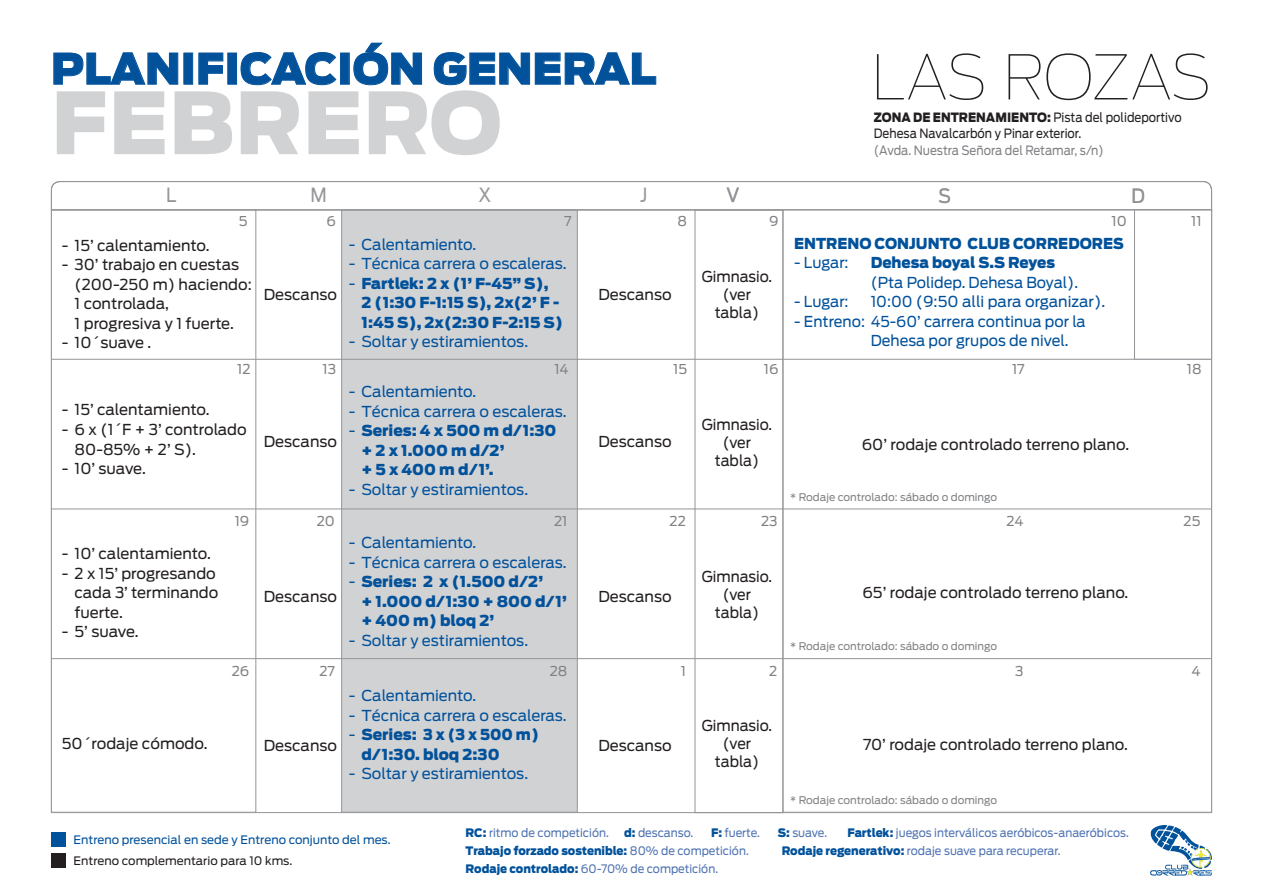
<style>
.page{position:relative;width:1263px;height:893px;background:#fff}
.page>*{position:absolute;margin:0;border:0;box-sizing:border-box;transform-origin:0 0}
.t1{font:900 84.75px "Antenna";color:#d1d2d4}
.t2{font:100 61.2px "Antenna";letter-spacing:-.025em;color:#231f20}
.t3{font:900 42px "Antenna";color:#01519b}
.t4{font:19.5px "Antenna";color:#939598;scale:.9 1}
.t5{font:15px/19.5px "Antenna";color:#231f20}
.t6{font:15px/19.5px "Antenna";color:#01519b}
.t7{font:900 15px/19.5px "Antenna";color:#01519b}
.t8{font:15px/18px "Antenna";color:#231f20;text-align:center;scale:.95 1}
.t9{font:900 15px "Antenna";color:#01519b;scale:.94 1}
.t10{font:13.5px "Antenna";color:#808285}
.t11{font:12.75px/16.5px "Antenna";color:#231f20;scale:.9 1}
.t12{font:12.75px "Antenna";color:#808285;scale:.9 1}
.t13{font:11.7px "Antenna";color:#4f73b2;scale:.95 1}
.t14{font:11.7px "Antenna";color:#01519b}
.t15{font:900 11.7px "Antenna";color:#01519b;scale:.95 1}
.t16{font:11.7px "Antenna";color:#231f20}
.t17{font:10.5px "Antenna";color:#808285}
.s1{font-weight:900}
.s2{font-weight:400}
.s3{font-weight:900;color:#01519b}
.s4{font-weight:400;color:#4f73b2}
</style>
<div class="page">
<svg style="left:1150px;top:825px;width:62px;height:51px"></svg>
<svg style="left:53px;top:52px;width:125px;height:33px"></svg>
<div style="left:184px;top:53px;width:9px;height:31px;border:1px solid #01519b"></div>
<svg style="left:198px;top:52px;width:26px;height:33px"></svg>
<div style="left:228px;top:53px;width:9px;height:31px;border:1px solid #01519b"></div>
<svg style="left:240px;top:52px;width:96px;height:33px"></svg>
<svg style="left:353px;top:42px;width:69px;height:43px"></svg>
<svg style="left:433px;top:52px;width:223px;height:33px"></svg>
<div style="left:51px;top:853px;width:15px;height:15px;background:#231f20"></div>
<div style="left:51px;top:832px;width:15px;height:15px;background:#01519b"></div>
<div style="left:51px;top:210px;width:1161px;height:603px;background:#fff;border:1px solid #939598"></div>
<div style="left:51px;top:210px;width:205px;height:603px;background:#fff;border:1px solid #939598"></div>
<svg style="left:51px;top:181px;width:1161px;height:30px"></svg>
<div style="left:782px;top:210px;width:430px;height:603px;background:#fff;border:1px solid #939598"></div>
<div style="left:341px;top:210px;width:237px;height:603px;background:#d1d2d4;border:1px solid #939598"></div>
<hr style="left:51px;top:359px;width:1160px;height:1px;background:#939598">
<hr style="left:51px;top:509px;width:1160px;height:1px;background:#939598">
<hr style="left:51px;top:658px;width:1160px;height:1px;background:#939598">
<div style="left:695px;top:210px;width:88px;height:603px;border:1px solid #939598"></div>
<div style="left:1134px;top:210px;width:78px;height:150px;background:#fff;border:1px solid #939598"></div>
<h3 class="t3" style="left:51px;top:43px;width:86px">PLANIFI</h3>
<h3 class="t3" style="left:240px;top:43px;width:406px">CACIÓN general</h3>
<h2 class="t2" style="left:871px;top:43px;width:342px">LAS ROZAS</h2>
<h1 class="t1" style="left:51px;top:70px;width:453px">febrero</h1>
<p class="t11" style="left:874px;top:109px;width:343px"><span class="s1">Zona de entrenamiento:</span> Pista del polideportivo<br>Dehesa Navalcarbón y Pinar exterior.</p>
<p class="t12" style="left:874px;top:143px;width:257px">(Avda. Nuestra Señora del Retamar, s/n)</p>
<h3 class="t4" style="left:166px;top:184px;width:13px">L</h3>
<h3 class="t4" style="left:310px;top:184px;width:20px">M</h3>
<h3 class="t4" style="left:479px;top:184px;width:16px">x</h3>
<h3 class="t4" style="left:640px;top:184px;width:10px">J</h3>
<h3 class="t4" style="left:726px;top:184px;width:16px">V</h3>
<h3 class="t4" style="left:938px;top:184px;width:15px">S</h3>
<h3 class="t4" style="left:1131px;top:184px;width:16px">D</h3>
<p class="t10" style="left:239px;top:213px;width:10px">5</p>
<p class="t10" style="left:327px;top:213px;width:11px">6</p>
<p class="t10" style="left:564px;top:213px;width:9px">7</p>
<p class="t10" style="left:677px;top:213px;width:11px">8</p>
<p class="t10" style="left:769px;top:213px;width:11px">9</p>
<p class="t10" style="left:1111px;top:213px;width:17px">10</p>
<p class="t10" style="left:1191px;top:213px;width:12px">11</p>
<p class="t5" style="left:62px;top:236px;width:149px">- 15’ calentamiento.</p>
<p class="t5" style="left:75px;top:255px;width:179px;text-indent:-13px">- 30’ trabajo en cuestas (200-250 m) haciendo:<br>1 controlada,<br>1 progresiva y 1 fuerte.</p>
<p class="t5" style="left:62px;top:333px;width:91px">- 10´suave .</p>
<p class="t5" style="left:264px;top:285px;width:75px">Descanso</p>
<p class="t6" style="left:349px;top:234px;width:129px">- Calentamiento.</p>
<p class="t6" style="left:349px;top:254px;width:219px">- Técnica carrera o escaleras.</p>
<p class="t7" style="left:361px;top:273px;width:203px;text-indent:-13px"><span class="s2">-</span> Fartlek: 2 x (1’ F-45” S),<br>2 (1:30 F-1:15 S), 2x(2’ F -<br>1:45 S), 2x(2:30 F-2:15 S)</p>
<p class="t6" style="left:349px;top:332px;width:181px">- Soltar y estiramientos.</p>
<p class="t5" style="left:598px;top:285px;width:75px">Descanso</p>
<p class="t8" style="left:702px;top:268px;width:76px">Gimnasio. (ver tabla)</p>
<p class="t9" style="left:794px;top:234px;width:350px">Entreno conjunto Club Corredores</p>
<p class="t6" style="left:794px;top:253px;width:56px">- Lugar:</p>
<p class="t7" style="left:871px;top:253px;width:186px">Dehesa boyal S.S Reyes</p>
<p class="t6" style="left:871px;top:273px;width:209px">(Pta Polidep. Dehesa Boyal).</p>
<p class="t6" style="left:794px;top:292px;width:56px">- Lugar:</p>
<p class="t6" style="left:871px;top:292px;width:236px">10:00 (9:50 alli para organizar).</p>
<p class="t6" style="left:871px;top:312px;width:216px;text-indent:-77px">- Entreno: 45-60’ carrera continua por la<br>Dehesa por grupos de nivel.</p>
<p class="t10" style="left:237px;top:361px;width:15px">12</p>
<p class="t10" style="left:323px;top:361px;width:15px">13</p>
<p class="t10" style="left:554px;top:361px;width:16px">14</p>
<p class="t10" style="left:673px;top:361px;width:15px">15</p>
<p class="t10" style="left:764px;top:361px;width:16px">16</p>
<p class="t10" style="left:1012px;top:361px;width:14px">17</p>
<p class="t10" style="left:1187px;top:361px;width:16px">18</p>
<p class="t5" style="left:62px;top:400px;width:149px">- 15’ calentamiento.</p>
<p class="t5" style="left:75px;top:420px;width:174px;text-indent:-13px">- 6 x (1´F + 3’ controlado<br>80-85% + 2’ S).</p>
<p class="t5" style="left:62px;top:459px;width:86px">- 10’ suave.</p>
<p class="t5" style="left:264px;top:432px;width:75px">Descanso</p>
<p class="t6" style="left:349px;top:382px;width:129px">- Calentamiento.</p>
<p class="t6" style="left:349px;top:402px;width:219px">- Técnica carrera o escaleras.</p>
<p class="t7" style="left:361px;top:421px;width:196px;text-indent:-13px"><span class="s2">-</span> Series: 4 x 500 m d/1:30 + 2 x 1.000 m d/2’<br>+ 5 x 400 m d/1’.</p>
<p class="t6" style="left:349px;top:480px;width:181px">- Soltar y estiramientos.</p>
<p class="t5" style="left:598px;top:432px;width:75px">Descanso</p>
<p class="t8" style="left:702px;top:416px;width:76px">Gimnasio. (ver tabla)</p>
<p class="t5" style="left:862px;top:434px;width:269px">60’ rodaje controlado terreno plano.</p>
<p class="t17" style="left:790px;top:491px;width:208px">* Rodaje controlado: sábado o domingo</p>
<p class="t5" style="left:62px;top:544px;width:151px">- 10’ calentamiento.</p>
<p class="t5" style="left:75px;top:564px;width:145px;text-indent:-13px">- 2 x 15’ progresando cada 3’ terminando fuerte.</p>
<p class="t5" style="left:62px;top:622px;width:78px">- 5’ suave.</p>
<p class="t5" style="left:62px;top:734px;width:147px">50´rodaje cómodo.</p>
<p class="t10" style="left:235px;top:513px;width:16px">19</p>
<p class="t10" style="left:317px;top:513px;width:20px">20</p>
<p class="t10" style="left:554px;top:513px;width:15px">21</p>
<p class="t10" style="left:670px;top:513px;width:18px">22</p>
<p class="t10" style="left:761px;top:513px;width:18px">23</p>
<p class="t10" style="left:1006px;top:513px;width:19px">24</p>
<p class="t10" style="left:1183px;top:513px;width:18px">25</p>
<p class="t5" style="left:264px;top:587px;width:75px">Descanso</p>
<p class="t6" style="left:349px;top:533px;width:129px">- Calentamiento.</p>
<p class="t6" style="left:349px;top:552px;width:219px">- Técnica carrera o escaleras.</p>
<p class="t7" style="left:361px;top:572px;width:207px;text-indent:-13px"><span class="s2">-</span> Series: 2 x (1.500 d/2’<br>+ 1.000 d/1:30 + 800 d/1’ + 400 m) bloq 2’</p>
<p class="t6" style="left:349px;top:630px;width:181px">- Soltar y estiramientos.</p>
<p class="t5" style="left:598px;top:587px;width:75px">Descanso</p>
<p class="t8" style="left:702px;top:567px;width:76px">Gimnasio. (ver tabla)</p>
<p class="t5" style="left:863px;top:583px;width:267px">65’ rodaje controlado terreno plano.</p>
<p class="t17" style="left:790px;top:640px;width:208px">* Rodaje controlado: sábado o domingo</p>
<p class="t10" style="left:232px;top:663px;width:19px">26</p>
<p class="t10" style="left:319px;top:663px;width:17px">27</p>
<p class="t10" style="left:550px;top:663px;width:19px">28</p>
<p class="t10" style="left:681px;top:663px;width:7px">1</p>
<p class="t10" style="left:769px;top:663px;width:10px">2</p>
<p class="t10" style="left:1015px;top:663px;width:10px">3</p>
<p class="t10" style="left:1191px;top:663px;width:11px">4</p>
<p class="t5" style="left:264px;top:736px;width:75px">Descanso</p>
<p class="t6" style="left:349px;top:686px;width:129px">- Calentamiento.</p>
<p class="t6" style="left:349px;top:706px;width:219px">- Técnica carrera o escaleras.</p>
<p class="t7" style="left:361px;top:725px;width:179px;text-indent:-13px"><span class="s2">-</span> Series: 3 x (3 x 500 m) d/1:30. bloq 2:30</p>
<p class="t6" style="left:349px;top:764px;width:181px">- Soltar y estiramientos.</p>
<p class="t5" style="left:598px;top:736px;width:75px">Descanso</p>
<p class="t8" style="left:702px;top:717px;width:76px">Gimnasio. (ver tabla)</p>
<p class="t5" style="left:863px;top:735px;width:266px">70’ rodaje controlado terreno plano.</p>
<p class="t17" style="left:790px;top:794px;width:208px">* Rodaje controlado: sábado o domingo</p>
<p class="t14" style="left:74px;top:833px;width:319px">Entreno presencial en sede y Entreno conjunto del mes.</p>
<p class="t16" style="left:74px;top:854px;width:220px">Entreno complementario para 10 kms.</p>
<p class="t13" style="left:466px;top:826px;width:152px"><span class="s3">RC:</span> ritmo de competición.</p>
<p class="t13" style="left:624px;top:826px;width:74px"><span class="s3">d:</span> descanso.</p>
<p class="t13" style="left:711px;top:826px;width:53px"><span class="s3">F:</span> fuerte.</p>
<p class="t13" style="left:778px;top:826px;width:54px"><span class="s3">S:</span> suave.</p>
<p class="t13" style="left:847px;top:826px;width:298px"><span class="s3">Fartlek:</span> juegos interválicos aeróbicos-anaeróbicos.</p>
<p class="t15" style="left:466px;top:843px;width:300px">Trabajo forzado sostenible: <span class="s4">80% de competición.</span></p>
<p class="t13" style="left:782px;top:844px;width:295px"><span class="s3">Rodaje regenerativo:</span> rodaje suave para recuperar.</p>
<p class="t13" style="left:466px;top:862px;width:267px"><span class="s3">Rodaje controlado:</span> 60-70% de competición.</p>
</div>
